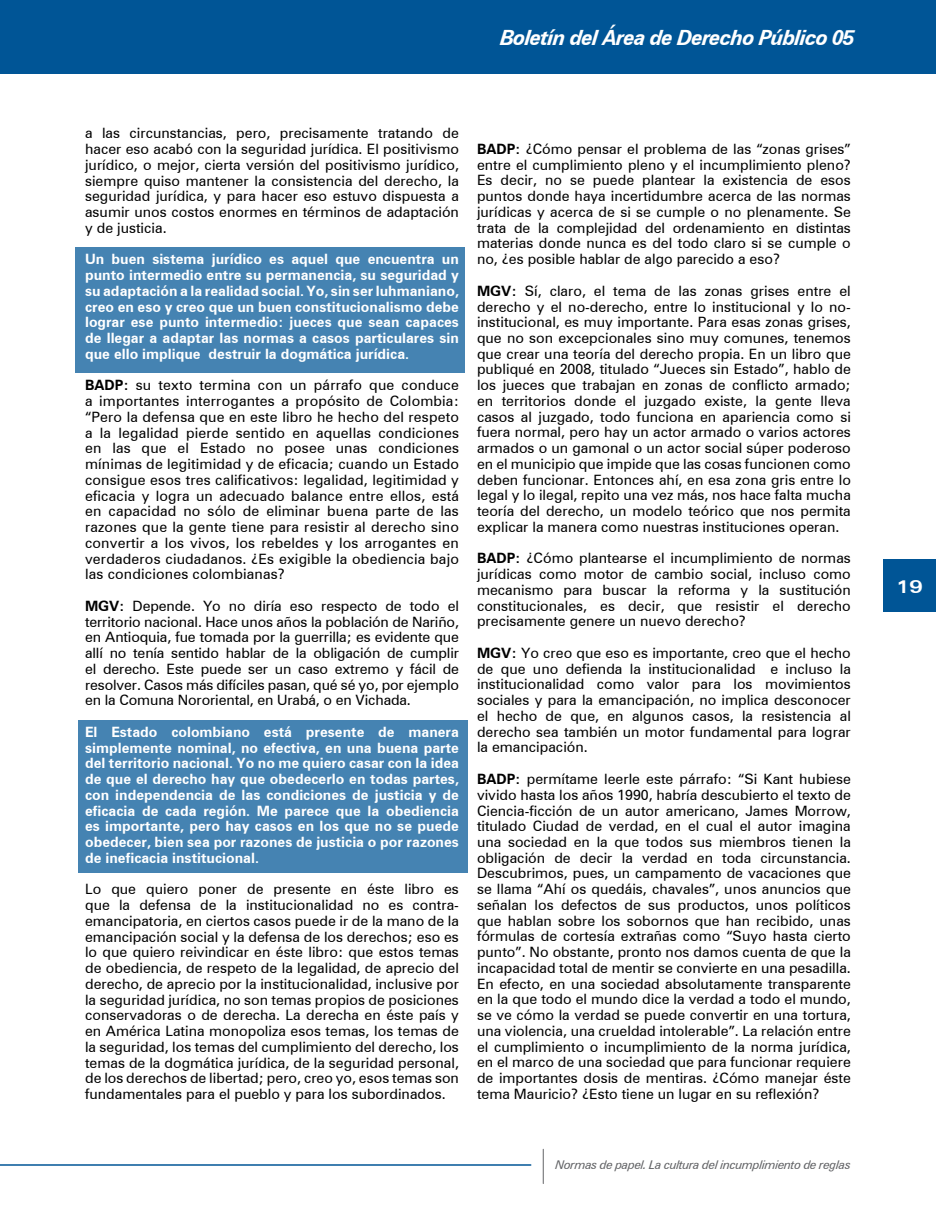
<style>
.page{position:relative;width:936px;height:1212px;background:#fff}
.page>*{position:absolute;margin:0;border:0;box-sizing:border-box;transform-origin:0 0}
.t1{font:italic 700 21px "Zurich BT";letter-spacing:-.04em;color:#fff}
.t2{font:700 expanded 18px "Zurich BT";color:#fff}
.t3{font:14.25px/15.8px "Zurich BT";color:#000;text-align:justify}
.t4{font:700 14.25px/15.8px "Zurich BT";color:#fff;text-align:justify}
.t5{font:italic 12px "Zurich BT";letter-spacing:-.04em;color:#636467}
.s1{font-weight:700}
</style>
<div class="page">
<div style="left:0;top:0;width:935px;height:74px;background:#005596"></div>
<div style="left:883px;top:559px;width:52px;height:53px;background:#005596"></div>
<hr style="left:0;top:1164px;width:530px;height:2px;background:#005596">
<hr style="left:543px;top:1149px;width:1px;height:34px;background:#636467">
<div style="left:75px;top:247px;width:390px;height:126px;background:#4583b2"></div>
<div style="left:78px;top:720px;width:390px;height:153px;background:#4583b2"></div>
<h1 class="t1" style="left:500px;top:25px;width:356px">Boletín del Área de Derecho Público 05</h1>
<p class="t3" style="left:85px;top:125px;width:375px">a las circunstancias, pero, precisamente tratando de hacer eso acabó con la seguridad jurídica. El positivismo jurídico, o mejor, cierta versión del positivismo jurídico, siempre quiso mantener la consistencia del derecho, la seguridad jurídica, y para hacer eso estuvo dispuesta a asumir unos costos enormes en términos de adaptación y de justicia.</p>
<p class="t4" style="left:85px;top:251px;width:375px">Un buen sistema jurídico es aquel que encuentra un punto intermedio entre su permanencia, su seguridad y su adaptación a la realidad social. Yo, sin ser luhmaniano, creo en eso y creo que un buen constitucionalismo debe lograr ese punto intermedio: jueces que sean capaces de llegar a adaptar las normas a casos particulares sin que ello implique destruir la dogmática jurídica.</p>
<p class="t3" style="left:85px;top:377px;width:375px"><span class="s1">BADP:</span> su texto termina con un párrafo que conduce a importantes interrogantes a propósito de Colombia: “Pero la defensa que en este libro he hecho del respeto a la legalidad pierde sentido en aquellas condiciones en las que el Estado no posee unas condiciones mínimas de legitimidad y de eficacia; cuando un Estado consigue esos tres calificativos: legalidad, legitimidad y eficacia y logra un adecuado balance entre ellos, está en capacidad no sólo de eliminar buena parte de las razones que la gente tiene para resistir al derecho sino convertir a los vivos, los rebeldes y los arrogantes en verdaderos ciudadanos. ¿Es exigible la obediencia bajo las condiciones colombianas?</p>
<p class="t3" style="left:85px;top:598px;width:375px"><span class="s1">MGV:</span> Depende. Yo no diría eso respecto de todo el territorio nacional. Hace unos años la población de Nariño, en Antioquia, fue tomada por la guerrilla; es evidente que allí no tenía sentido hablar de la obligación de cumplir el derecho. Este puede ser un caso extremo y fácil de resolver. Casos más difíciles pasan, qué sé yo, por ejemplo en la Comuna Nororiental, en Urabá, o en Vichada.</p>
<p class="t4" style="left:85px;top:724px;width:375px">El Estado colombiano está presente de manera simplemente nominal, no efectiva, en una buena parte del territorio nacional. Yo no me quiero casar con la idea de que el derecho hay que obedecerlo en todas partes, con independencia de las condiciones de justicia y de eficacia de cada región. Me parece que la obediencia es importante, pero hay casos en los que no se puede obedecer, bien sea por razones de justicia o por razones de ineficacia institucional.</p>
<p class="t3" style="left:85px;top:881px;width:375px">Lo que quiero poner de presente en éste libro es que la defensa de la institucionalidad no es contra&shy;emancipatoria, en ciertos casos puede ir de la mano de la emancipación social y la defensa de los derechos; eso es lo que quiero reivindicar en éste libro: que estos temas de obediencia, de respeto de la legalidad, de aprecio del derecho, de aprecio por la institucionalidad, inclusive por la seguridad jurídica, no son temas propios de posiciones conservadoras o de derecha. La derecha en éste país y en América Latina monopoliza esos temas, los temas de la seguridad, los temas del cumplimiento del derecho, los temas de la dogmática jurídica, de la seguridad personal, de los derechos de libertad; pero, creo yo, esos temas son fundamentales para el pueblo y para los subordinados.</p>
<p class="t3" style="left:477px;top:141px;width:375px"><span class="s1">BADP:</span> ¿Cómo pensar el problema de las “zonas grises” entre el cumplimiento pleno y el incumplimiento pleno?<br>Es decir, no se puede plantear la existencia de esos puntos donde haya incertidumbre acerca de las normas jurídicas y acerca de si se cumple o no plenamente. Se trata de la complejidad del ordenamiento en distintas materias donde nunca es del todo claro si se cumple o no, ¿es posible hablar de algo parecido a eso?</p>
<p class="t3" style="left:477px;top:283px;width:375px"><span class="s1">MGV:</span> Sí, claro, el tema de las zonas grises entre el derecho y el no-derecho, entre lo institucional y lo no&shy;institucional, es muy importante. Para esas zonas grises, que no son excepcionales sino muy comunes, tenemos que crear una teoría del derecho propia. En un libro que publiqué en 2008, titulado “Jueces sin Estado”, hablo de los jueces que trabajan en zonas de conflicto armado; en territorios donde el juzgado existe, la gente lleva casos al juzgado, todo funciona en apariencia como si fuera normal, pero hay un actor armado o varios actores armados o un gamonal o un actor social súper poderoso en el municipio que impide que las cosas funcionen como deben funcionar. Entonces ahí, en esa zona gris entre lo legal y lo ilegal, repito una vez más, nos hace falta mucha teoría del derecho, un modelo teórico que nos permita explicar la manera como nuestras instituciones operan.</p>
<p class="t3" style="left:477px;top:550px;width:375px"><span class="s1">BADP:</span> ¿Cómo plantearse el incumplimiento de normas jurídicas como motor de cambio social, incluso como mecanismo para buscar la reforma y la sustitución constitucionales, es decir, que resistir el derecho precisamente genere un nuevo derecho?</p>
<p class="t3" style="left:477px;top:645px;width:375px"><span class="s1">MGV:</span> Yo creo que eso es importante, creo que el hecho de que uno defienda la institucionalidad e incluso la institucionalidad como valor para los movimientos sociales y para la emancipación, no implica desconocer el hecho de que, en algunos casos, la resistencia al derecho sea también un motor fundamental para lograr la emancipación.</p>
<p class="t3" style="left:477px;top:771px;width:375px"><span class="s1">BADP:</span> permítame leerle este párrafo: “Si Kant hubiese vivido hasta los años 1990, habría descubierto el texto de Ciencia-ficción de un autor americano, James Morrow, titulado Ciudad de verdad, en el cual el autor imagina una sociedad en la que todos sus miembros tienen la obligación de decir la verdad en toda circunstancia.<br>Descubrimos, pues, un campamento de vacaciones que se llama “Ahí os quedáis, chavales”, unos anuncios que señalan los defectos de sus productos, unos políticos que hablan sobre los sobornos que han recibido, unas fórmulas de cortesía extrañas como “Suyo hasta cierto punto”. No obstante, pronto nos damos cuenta de que la incapacidad total de mentir se convierte en una pesadilla.<br>En efecto, en una sociedad absolutamente transparente en la que todo el mundo dice la verdad a todo el mundo, se ve cómo la verdad se puede convertir en una tortura, una violencia, una crueldad intolerable”. La relación entre el cumplimiento o incumplimiento de la norma jurídica, en el marco de una sociedad que para funcionar requiere de importantes dosis de mentiras. ¿Cómo manejar éste tema Mauricio? ¿Esto tiene un lugar en su reflexión?</p>
<p class="t5" style="left:555px;top:1157px;width:297px">Normas de papel. La cultura del incumplimiento de reglas</p>
<p class="t2" style="left:896px;top:576px;width:28px">19</p>
</div>
